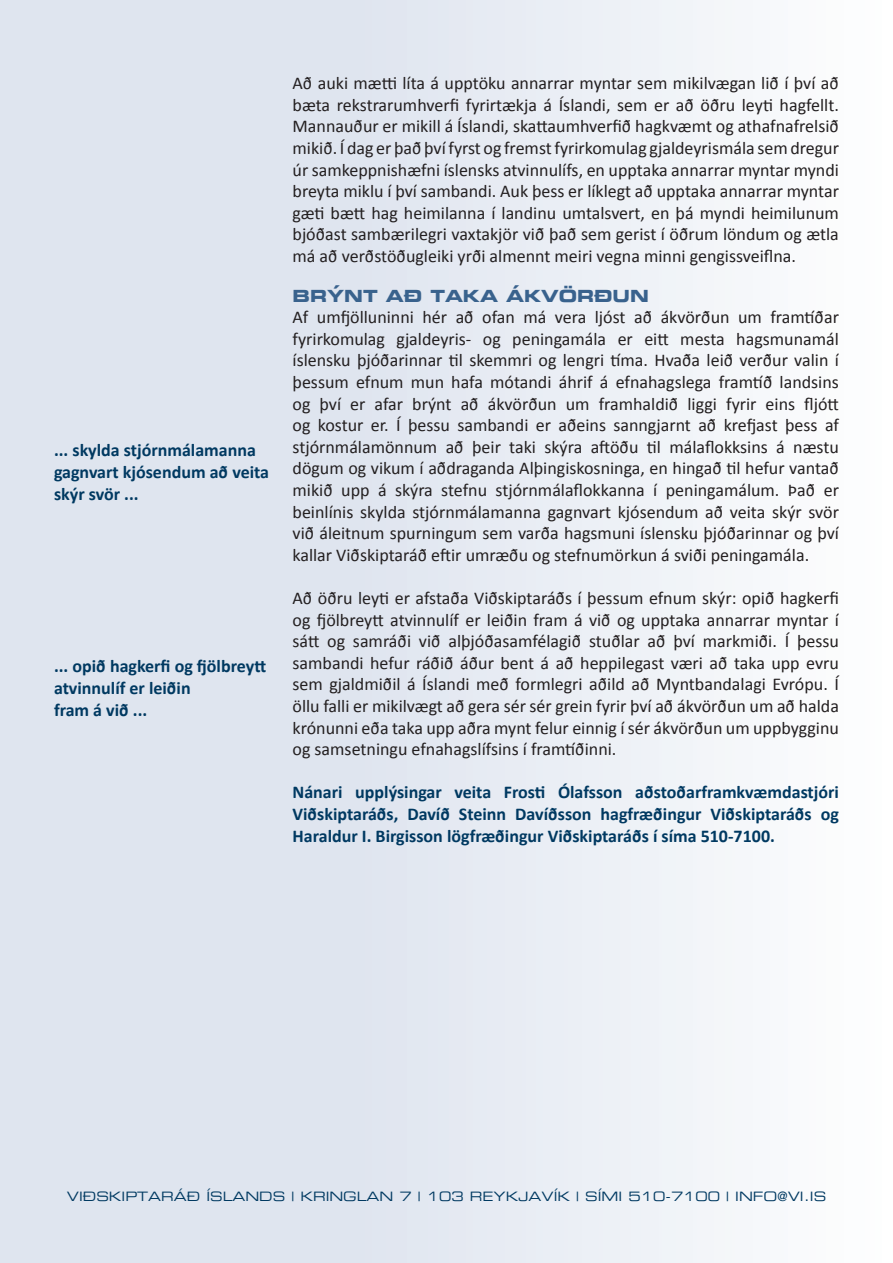
<style>
.page{position:relative;width:893px;height:1263px;background:#fff}
.page>*{position:absolute;margin:0;border:0;box-sizing:border-box;transform-origin:0 0}
.MEGINMAL{font:18px/21.6px "Calibri";color:#231f20;text-align:justify}
.NANARI_UPPLYSINGAR{font:700 18px/21.6px "Calibri";color:#003961;text-align:justify}
.TILVITNANIR{font:700 18px/21.6px "Calibri";color:#003961}
.MILLIFYRIRSOGN{font:16.5px "Eurostile Bold Extended Two";color:#39628d}
.t1{font:12.75px "Eurostile Extended Two";color:#003961}
</style>
<div class="page">
<div style="left:1px;top:1px;width:891px;height:1261px;background:linear-gradient(to right,#d8dfeb,#f9fafc)"></div>
<p class="TILVITNANIR" style="left:54px;top:439px;width:217px">... skylda stjórnmálamanna gagnvart kjósendum að veita skýr svör ...</p>
<p class="TILVITNANIR" style="left:54px;top:655px;width:214px">... opið hagkerfi og fjölbreytt atvinnulíf er leiðin<br>fram á við ...</p>
<p class="MEGINMAL" style="left:293px;top:71px;width:548px">Að auki mætti líta á upptöku annarrar myntar sem mikilvægan lið í því að bæta rekstrarumhverfi fyrirtækja á Íslandi, sem er að öðru leyti hagfellt.<br>Mannauður er mikill á Íslandi, skattaumhverfið hagkvæmt og athafnafrelsið mikið. Í dag er það því fyrst og fremst fyrirkomulag gjaldeyrismála sem dregur úr samkeppnishæfni íslensks atvinnulífs, en upptaka annarrar myntar myndi breyta miklu í því sambandi. Auk þess er líklegt að upptaka annarrar myntar gæti bætt hag heimilanna í landinu umtalsvert, en þá myndi heimilunum bjóðast sambærilegri vaxtakjör við það sem gerist í öðrum löndum og ætla má að verðstöðugleiki yrði almennt meiri vegna minni gengissveiflna.</p>
<p class="MILLIFYRIRSOGN" style="left:293px;top:284px;width:358px">BRÝNT AÐ TAKA ÁKVÖRÐUN</p>
<p class="MEGINMAL" style="left:293px;top:305px;width:548px">Af umfjölluninni hér að ofan má vera ljóst að ákvörðun um framtíðar fyrirkomulag gjaldeyris- og peningamála er eitt mesta hagsmunamál íslensku þjóðarinnar til skemmri og lengri tíma. Hvaða leið verður valin í þessum efnum mun hafa mótandi áhrif á efnahagslega framtíð landsins og því er afar brýnt að ákvörðun um framhaldið liggi fyrir eins fljótt og kostur er. Í þessu sambandi er aðeins sanngjarnt að krefjast þess af stjórnmálamönnum að þeir taki skýra aftöðu til málaflokksins á næstu dögum og vikum í aðdraganda Alþingiskosninga, en hingað til hefur vantað mikið upp á skýra stefnu stjórnmálaflokkanna í peningamálum. Það er beinlínis skylda stjórnmálamanna gagnvart kjósendum að veita skýr svör við áleitnum spurningum sem varða hagsmuni íslensku þjóðarinnar og því kallar Viðskiptaráð eftir umræðu og stefnumörkun á sviði peningamála.</p>
<p class="MEGINMAL" style="left:293px;top:586px;width:548px">Að öðru leyti er afstaða Viðskiptaráðs í þessum efnum skýr: opið hagkerfi og fjölbreytt atvinnulíf er leiðin fram á við og upptaka annarrar myntar í sátt og samráði við alþjóðasamfélagið stuðlar að því markmiði. Í þessu sambandi hefur ráðið áður bent á að heppilegast væri að taka upp evru sem gjaldmiðil á Íslandi með formlegri aðild að Myntbandalagi Evrópu. Í öllu falli er mikilvægt að gera sér sér grein fyrir því að ákvörðun um að halda krónunni eða taka upp aðra mynt felur einnig í sér ákvörðun um uppbygginu og samsetningu efnahagslífsins í framtíðinni.</p>
<p class="NANARI_UPPLYSINGAR" style="left:293px;top:781px;width:548px">Nánari upplýsingar veita Frosti Ólafsson aðstoðarframkvæmdastjóri Viðskiptaráðs, Davíð Steinn Davíðsson hagfræðingur Viðskiptaráðs og Haraldur I. Birgisson lögfræðingur Viðskiptaráðs í síma 510-7100.</p>
<p class="t1" style="left:67px;top:1188px;width:761px">VIÐSKIPTARÁÐ ÍSLANDS | KRINGLAN 7 | 103 REYKJAVÍK | SÍMI 510-7100 | INFO@VI.IS</p>
</div>
